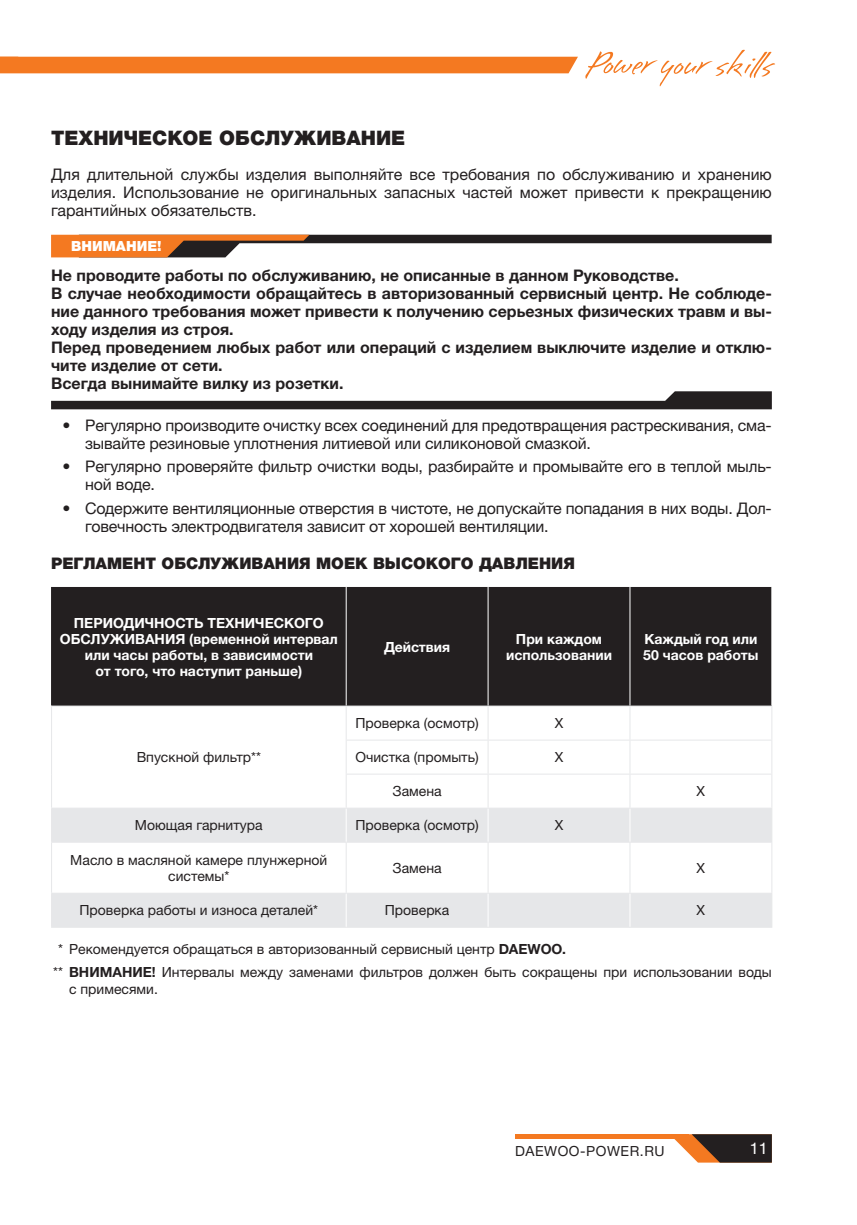
<style>
.page{position:relative;width:857px;height:1225px;background:#fff}
.page>*{position:absolute;margin:0;border:0;box-sizing:border-box;transform-origin:0 0}
.t1{font:900 20px "Helvetica Neue LTW1 G";color:#231f20}
.t2{font:16px/18px "Helvetica Neue LTW1 G";letter-spacing:-.01em;color:#231f20}
.t3{font:700 16px/18px "Helvetica Neue LTW1 G";color:#231f20}
.t4{font:900 16px "Helvetica Neue LTW1 G";color:#231f20}
.t5{font:16px "Helvetica Neue Cyr";color:#fff}
.t6{font:14px/16px "Helvetica Neue LTW1 G";color:#231f20;text-align:center}
.t7{font:700 14px/16px "Helvetica Neue LTW1 G";color:#fff;text-align:center}
.t8{font:14px "Helvetica 5 Normal";letter-spacing:.04em;color:#231f20}
.t9{font:900 14px "Helvetica Neue Cyr";color:#fff}
.s1{font-weight:700}
</style>
<div class="page">
<div style="left:0;top:57px;width:577px;height:17px;background:#f47921"></div>
<svg style="left:585px;top:50px;width:189px;height:36px"></svg>
<svg style="left:674px;top:1134px;width:97px;height:28px;background:#654937"></svg>
<div style="left:514px;top:1134px;width:174px;height:5px;background:#f47921"></div>
<svg style="left:51px;top:235px;width:720px;height:22px"></svg>
<svg style="left:51px;top:391px;width:720px;height:18px"></svg>
<div style="left:52px;top:587px;width:719px;height:118px;background:#231f20"></div>
<svg style="left:52px;top:706px;width:719px;height:101px"></svg>
<svg style="left:52px;top:808px;width:719px;height:118px;fill:#e6e7e9"></svg>
<hr style="left:345px;top:587px;width:1px;height:118px;background:#fff">
<hr style="left:487px;top:587px;width:1px;height:118px;background:#fff">
<hr style="left:629px;top:587px;width:1px;height:118px;background:#fff">
<hr style="left:51px;top:587px;width:1px;height:118px;background:#231f20">
<hr style="left:51px;top:705px;width:295px;height:1px;background:#e6e7e9">
<hr style="left:51px;top:706px;width:1px;height:34px;background:#e6e7e9">
<hr style="left:51px;top:740px;width:1px;height:34px;background:#e6e7e9">
<hr style="left:51px;top:774px;width:1px;height:33px;background:#e6e7e9">
<hr style="left:346px;top:705px;width:142px;height:1px;background:#e6e7e9">
<hr style="left:345px;top:706px;width:1px;height:33px;background:#e6e7e9">
<hr style="left:488px;top:705px;width:141px;height:1px;background:#e6e7e9">
<hr style="left:487px;top:706px;width:1px;height:33px;background:#e6e7e9">
<hr style="left:629px;top:705px;width:143px;height:1px;background:#e6e7e9">
<hr style="left:629px;top:706px;width:1px;height:33px;background:#e6e7e9">
<hr style="left:771px;top:706px;width:1px;height:33px;background:#e6e7e9">
<hr style="left:345px;top:739px;width:143px;height:1px;background:#e6e7e9">
<hr style="left:345px;top:740px;width:1px;height:33px;background:#e6e7e9">
<hr style="left:488px;top:739px;width:141px;height:1px;background:#e6e7e9">
<hr style="left:487px;top:740px;width:1px;height:33px;background:#e6e7e9">
<hr style="left:629px;top:739px;width:143px;height:1px;background:#e6e7e9">
<hr style="left:629px;top:740px;width:1px;height:33px;background:#e6e7e9">
<hr style="left:771px;top:740px;width:1px;height:33px;background:#e6e7e9">
<hr style="left:345px;top:773px;width:143px;height:1px;background:#e6e7e9">
<hr style="left:345px;top:774px;width:1px;height:33px;background:#e6e7e9">
<hr style="left:488px;top:773px;width:141px;height:1px;background:#e6e7e9">
<hr style="left:487px;top:774px;width:1px;height:33px;background:#e6e7e9">
<hr style="left:629px;top:773px;width:143px;height:1px;background:#e6e7e9">
<hr style="left:629px;top:774px;width:1px;height:33px;background:#e6e7e9">
<hr style="left:771px;top:774px;width:1px;height:33px;background:#e6e7e9">
<hr style="left:51px;top:807px;width:295px;height:1px;background:#e6e7e9">
<hr style="left:51px;top:808px;width:1px;height:33px;background:#e6e7e9">
<hr style="left:346px;top:807px;width:142px;height:1px;background:#e6e7e9">
<hr style="left:488px;top:807px;width:141px;height:1px;background:#e6e7e9">
<hr style="left:629px;top:807px;width:143px;height:1px;background:#e6e7e9">
<hr style="left:771px;top:808px;width:1px;height:33px;background:#e6e7e9">
<hr style="left:51px;top:841px;width:295px;height:1px;background:#e6e7e9">
<hr style="left:51px;top:842px;width:1px;height:50px;background:#e6e7e9">
<hr style="left:346px;top:841px;width:142px;height:1px;background:#e6e7e9">
<hr style="left:345px;top:842px;width:1px;height:50px;background:#e6e7e9">
<hr style="left:488px;top:841px;width:141px;height:1px;background:#e6e7e9">
<hr style="left:487px;top:842px;width:1px;height:50px;background:#e6e7e9">
<hr style="left:629px;top:841px;width:143px;height:1px;background:#e6e7e9">
<hr style="left:629px;top:842px;width:1px;height:50px;background:#e6e7e9">
<hr style="left:771px;top:842px;width:1px;height:50px;background:#e6e7e9">
<hr style="left:51px;top:892px;width:295px;height:1px;background:#e6e7e9">
<hr style="left:51px;top:893px;width:1px;height:33px;background:#e6e7e9">
<hr style="left:346px;top:892px;width:142px;height:1px;background:#e6e7e9">
<hr style="left:488px;top:892px;width:141px;height:1px;background:#e6e7e9">
<hr style="left:629px;top:892px;width:143px;height:1px;background:#e6e7e9">
<hr style="left:771px;top:893px;width:1px;height:33px;background:#e6e7e9">
<hr style="left:51px;top:926px;width:295px;height:1px;background:#e6e7e9">
<hr style="left:346px;top:926px;width:142px;height:1px;background:#e6e7e9">
<hr style="left:488px;top:926px;width:141px;height:1px;background:#e6e7e9">
<hr style="left:629px;top:926px;width:143px;height:1px;background:#e6e7e9">
<hr style="left:345px;top:808px;width:1px;height:33px;background:#fff">
<hr style="left:487px;top:808px;width:1px;height:33px;background:#fff">
<hr style="left:629px;top:808px;width:1px;height:33px;background:#fff">
<hr style="left:345px;top:893px;width:1px;height:33px;background:#fff">
<hr style="left:487px;top:893px;width:1px;height:33px;background:#fff">
<hr style="left:629px;top:893px;width:1px;height:33px;background:#fff">
<p class="t1" style="left:51px;top:125px;width:355px">ТЕХНИЧЕСКОЕ ОБСЛУЖИВАНИЕ</p>
<p class="t2" style="left:51px;top:165px;width:721px;text-align:justify">Для длительной службы изделия выполняйте все требования по обслуживанию и хранению изделия. Использование не оригинальных запасных частей может привести к прекращению гарантийных обязательств.</p>
<p class="t9" style="left:71px;top:238px;width:92px">ВНИМАНИЕ!</p>
<p class="t3" style="left:51px;top:266px;width:722px">Не проводите работы по обслуживанию, не описанные в данном Руководстве.<br>В случае необходимости обращайтесь в авторизованный сервисный центр. Не соблюде&shy;ние данного требования может привести к получению серьезных физических травм и вы&shy;ходу изделия из строя.<br>Перед проведением любых работ или операций с изделием выключите изделие и отклю&shy;чите изделие от сети.<br>Всегда вынимайте вилку из розетки.</p>
<p class="t2" style="left:85px;top:416px;width:687px;text-indent:-23px">• Регулярно производите очистку всех соединений для предотвращения растрескивания, сма&shy;зывайте резиновые уплотнения литиевой или силиконовой смазкой.</p>
<p class="t2" style="left:85px;top:457px;width:687px;text-indent:-23px">• Регулярно проверяйте фильтр очистки воды, разбирайте и промывайте его в теплой мыль&shy;ной воде.</p>
<p class="t2" style="left:85px;top:499px;width:687px;text-indent:-23px">• Содержите вентиляционные отверстия в чистоте, не допускайте попадания в них воды. Дол&shy;говечность электродвигателя зависит от хорошей вентиляции.</p>
<p class="t4" style="left:51px;top:553px;width:525px">РЕГЛАМЕНТ ОБСЛУЖИВАНИЯ МОЕК ВЫСОКОГО ДАВЛЕНИЯ</p>
<p class="t7" style="left:60px;top:614px;width:279px">ПЕРИОДИЧНОСТЬ ТЕХНИЧЕСКОГО<br>ОБСЛУЖИВАНИЯ (временной интервал или часы работы, в зависимости<br>от того, что наступит раньше)</p>
<p class="t6" style="left:137px;top:749px;width:126px">Впускной фильтр**</p>
<p class="t7" style="left:384px;top:638px;width:68px">Действия</p>
<p class="t7" style="left:506px;top:630px;width:107px">При каждом использовании</p>
<p class="t7" style="left:643px;top:630px;width:117px;text-align:left">Каждый год или<br>50 часов работы</p>
<p class="t6" style="left:355px;top:715px;width:125px">Проверка (осмотр)</p>
<p class="t6" style="left:554px;top:715px;width:10px">X</p>
<p class="t6" style="left:355px;top:749px;width:125px">Очистка (промыть)</p>
<p class="t6" style="left:554px;top:749px;width:10px">X</p>
<p class="t6" style="left:392px;top:783px;width:51px">Замена</p>
<p class="t6" style="left:696px;top:783px;width:10px">X</p>
<p class="t6" style="left:135px;top:817px;width:129px">Моющая гарнитура</p>
<p class="t6" style="left:355px;top:817px;width:125px">Проверка (осмотр)</p>
<p class="t6" style="left:554px;top:817px;width:10px">X</p>
<p class="t6" style="left:70px;top:851px;width:258px">Масло в масляной камере плунжерной системы*</p>
<p class="t6" style="left:392px;top:859px;width:51px">Замена</p>
<p class="t6" style="left:696px;top:859px;width:10px">X</p>
<p class="t6" style="left:79px;top:902px;width:240px">Проверка работы и износа деталей*</p>
<p class="t6" style="left:384px;top:902px;width:66px">Проверка</p>
<p class="t6" style="left:696px;top:902px;width:10px">X</p>
<p class="t6" style="left:53px;top:938px;width:719px;line-height:22.4px;text-align:left;text-indent:5px">* Рекомендуется обращаться в авторизованный сервисный центр <span class="s1">DAEWOO.<br></span>** <span class="s1">ВНИМАНИЕ!</span> Интервалы между заменами фильтров должен быть сокращены при использовании воды</p>
<p class="t6" style="left:69px;top:980px;width:90px">с примесями.</p>
<p class="t8" style="left:514px;top:1143px;width:151px">DAEWOO-POWER.RU</p>
<p class="t5" style="left:749px;top:1139px;width:19px">11</p>
</div>
